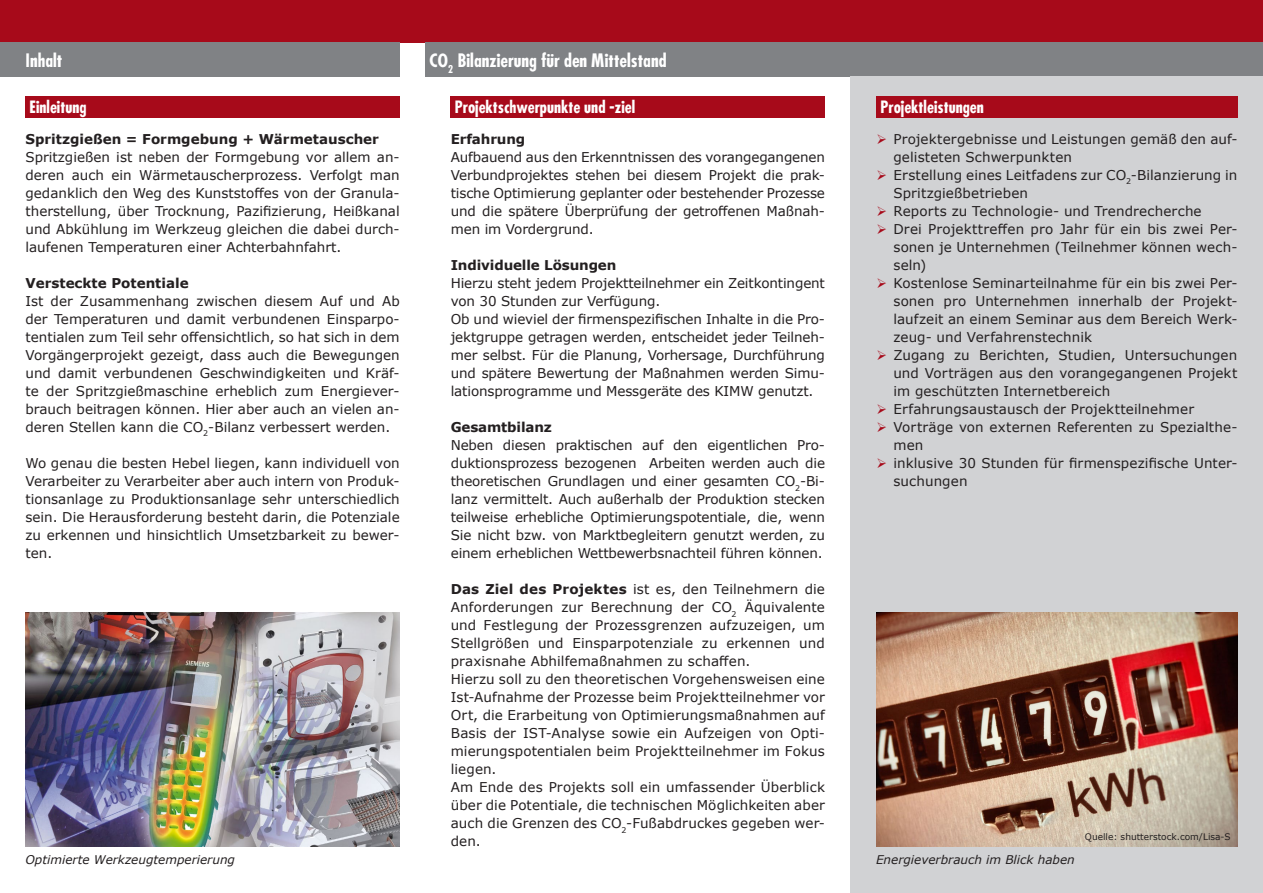
<style>
.page{position:relative;width:1263px;height:893px;background:#fff}
.page>*{position:absolute;margin:0;border:0;box-sizing:border-box;transform-origin:0 0}
.t1{font:700 condensed 18px "Futura";color:#fff}
.t2{font:700 condensed 16.5px "Futura";color:#fff}
.t3{font:13.5px/18px "Verdana";color:#231f20}
.t4{font:italic 12px "Verdana";color:#231f20}
.t5{font:9px "Verdana";color:#231f20}
.s1{color:#a70a1a}
.s2{font-weight:700}
</style>
<div class="page">
<div style="left:0;top:0;width:1263px;height:43px;background:#a70a1a"></div>
<div style="left:425px;top:43px;width:838px;height:34px;background:#808285"></div>
<div style="left:0;top:43px;width:400px;height:34px;background:#808285"></div>
<div style="left:850px;top:77px;width:413px;height:816px;background:#d1d2d4"></div>
<div style="left:26px;top:96px;width:374px;height:22px;background:#a70a1a"></div>
<div style="left:451px;top:96px;width:374px;height:22px;background:#a70a1a"></div>
<div style="left:876px;top:96px;width:361px;height:22px;background:#a70a1a"></div>
<img style="left:26px;top:612px;width:374px;height:234px">
<img style="left:876px;top:612px;width:361px;height:234px">
<p class="t1" style="left:26px;top:49px;width:38px">Inhalt</p>
<p class="t1" style="left:430px;top:49px;width:238px">CO<sub>2</sub> Bilanzierung für den Mittelstand</p>
<p class="t2" style="left:455px;top:96px;width:182px">Projektschwerpunkte und -ziel</p>
<p class="t2" style="left:880px;top:96px;width:105px">Projektleistungen</p>
<p class="t3" style="left:893px;top:130px;width:345px;text-indent:-17px"><span class="s1">➢</span> Projektergebnisse und Leistungen gemäß den auf&shy;gelisteten Schwerpunkten</p>
<p class="t3" style="left:893px;top:166px;width:345px;text-indent:-17px"><span class="s1">➢</span> Erstellung eines Leitfadens zur CO<sub>2</sub>-Bilanzierung in<br>Spritzgießbetrieben</p>
<p class="t3" style="left:876px;top:202px;width:327px"><span class="s1">➢</span> Reports zu Technologie- und Trendrecherche</p>
<p class="t3" style="left:893px;top:220px;width:345px;text-align:justify;text-indent:-17px"><span class="s1">➢</span> Drei Projekttreffen pro Jahr für ein bis zwei Per&shy;sonen je Unternehmen (Teilnehmer können wech&shy;seln)</p>
<p class="t3" style="left:893px;top:274px;width:345px;text-align:justify;text-indent:-17px"><span class="s1">➢</span> Kostenlose Seminarteilnahme für ein bis zwei Per&shy;sonen pro Unternehmen innerhalb der Projekt&shy;laufzeit an einem Seminar aus dem Bereich Werk&shy;zeug- und Verfahrenstechnik</p>
<p class="t3" style="left:893px;top:346px;width:345px;text-align:justify;text-indent:-17px"><span class="s1">➢</span> Zugang zu Berichten, Studien, Untersuchungen und Vorträgen aus den vorangegangenen Projekt im geschützten Internetbereich</p>
<p class="t3" style="left:876px;top:400px;width:319px"><span class="s1">➢</span> Erfahrungsaustausch der Projektteilnehmer</p>
<p class="t3" style="left:893px;top:418px;width:345px;text-indent:-17px"><span class="s1">➢</span> Vorträge von externen Referenten zu Spezialthe&shy;men</p>
<p class="t3" style="left:893px;top:454px;width:345px;text-indent:-17px"><span class="s1">➢</span> inklusive 30 Stunden für firmenspezifische Unter&shy;suchungen</p>
<p class="t2" style="left:30px;top:96px;width:59px">Einleitung</p>
<p class="t3" style="left:451px;top:130px;width:376px"><span class="s2">Erfahrung<br></span>Aufbauend aus den Erkenntnissen des vorangegangenen Verbundprojektes stehen bei diesem Projekt die prak&shy;tische Optimierung geplanter oder bestehender Prozesse und die spätere Überprüfung der getroffenen Maßnah&shy;men im Vordergrund.</p>
<p class="t3" style="left:451px;top:256px;width:376px"><span class="s2">Individuelle Lösungen<br></span>Hierzu steht jedem Projektteilnehmer ein Zeitkontingent von 30 Stunden zur Verfügung.<br>Ob und wieviel der firmenspezifischen Inhalte in die Pro&shy;jektgruppe getragen werden, entscheidet jeder Teilneh&shy;mer selbst. Für die Planung, Vorhersage, Durchführung und spätere Bewertung der Maßnahmen werden Simu&shy;lationsprogramme und Messgeräte des KIMW genutzt.</p>
<p class="t3" style="left:451px;top:418px;width:376px"><span class="s2">Gesamtbilanz<br></span>Neben diesen praktischen auf den eigentlichen Pro&shy;duktionsprozess bezogenen Arbeiten werden auch die theoretischen Grundlagen und einer gesamten CO<sub>2</sub>-Bi&shy;lanz vermittelt. Auch außerhalb der Produktion stecken teilweise erhebliche Optimierungspotentiale, die, wenn Sie nicht bzw. von Marktbegleitern genutzt werden, zu einem erheblichen Wettbewerbsnachteil führen können.</p>
<p class="t3" style="left:26px;top:130px;width:376px"><span class="s2">Spritzgießen = Formgebung + Wärmetauscher </span>Spritzgießen ist neben der Formgebung vor allem an&shy;deren auch ein Wärmetauscherprozess. Verfolgt man gedanklich den Weg des Kunststoffes von der Granula&shy;therstellung, über Trocknung, Pazifizierung, Heißkanal und Abkühlung im Werkzeug gleichen die dabei durch&shy;laufenen Temperaturen einer Achterbahnfahrt.</p>
<p class="t3" style="left:25px;top:274px;width:376px"><span class="s2">Versteckte Potentiale<br></span>Ist der Zusammenhang zwischen diesem Auf und Ab der Temperaturen und damit verbundenen Einsparpo&shy;tentialen zum Teil sehr offensichtlich, so hat sich in dem Vorgängerprojekt gezeigt, dass auch die Bewegungen und damit verbundenen Geschwindigkeiten und Kräf&shy;te der Spritzgießmaschine erheblich zum Energiever&shy;brauch beitragen können. Hier aber auch an vielen an&shy;deren Stellen kann die CO<sub>2</sub>-Bilanz verbessert werden.</p>
<p class="t3" style="left:26px;top:454px;width:376px;text-align:justify">Wo genau die besten Hebel liegen, kann individuell von Verarbeiter zu Verarbeiter aber auch intern von Produk&shy;tionsanlage zu Produktionsanlage sehr unterschiedlich sein. Die Herausforderung besteht darin, die Potenziale zu erkennen und hinsichtlich Umsetzbarkeit zu bewer&shy;ten.</p>
<p class="t3" style="left:451px;top:580px;width:376px"><span class="s2">Das Ziel des Projektes</span> ist es, den Teilnehmern die Anforderungen zur Berechnung der CO<sub>2</sub> Äquivalente und Festlegung der Prozessgrenzen aufzuzeigen, um Stellgrößen und Einsparpotenziale zu erkennen und praxisnahe Abhilfemaßnahmen zu schaffen.<br>Hierzu soll zu den theoretischen Vorgehensweisen eine Ist-Aufnahme der Prozesse beim Projektteilnehmer vor Ort, die Erarbeitung von Optimierungsmaßnahmen auf Basis der IST-Analyse sowie ein Aufzeigen von Opti&shy;mierungspotentialen beim Projektteilnehmer im Fokus liegen.<br>Am Ende des Projekts soll ein umfassender Überblick über die Potentiale, die technischen Möglichkeiten aber auch die Grenzen des CO<sub>2</sub>-Fußabdruckes gegeben wer&shy;den.</p>
<p class="t4" style="left:26px;top:851px;width:211px">Optimierte Werkzeugtemperierung</p>
<p class="t4" style="left:876px;top:851px;width:200px">Energieverbrauch im Blick haben</p>
<p class="t5" style="left:1085px;top:831px;width:147px">Quelle: shutterstock.com/Lisa-S</p>
</div>
